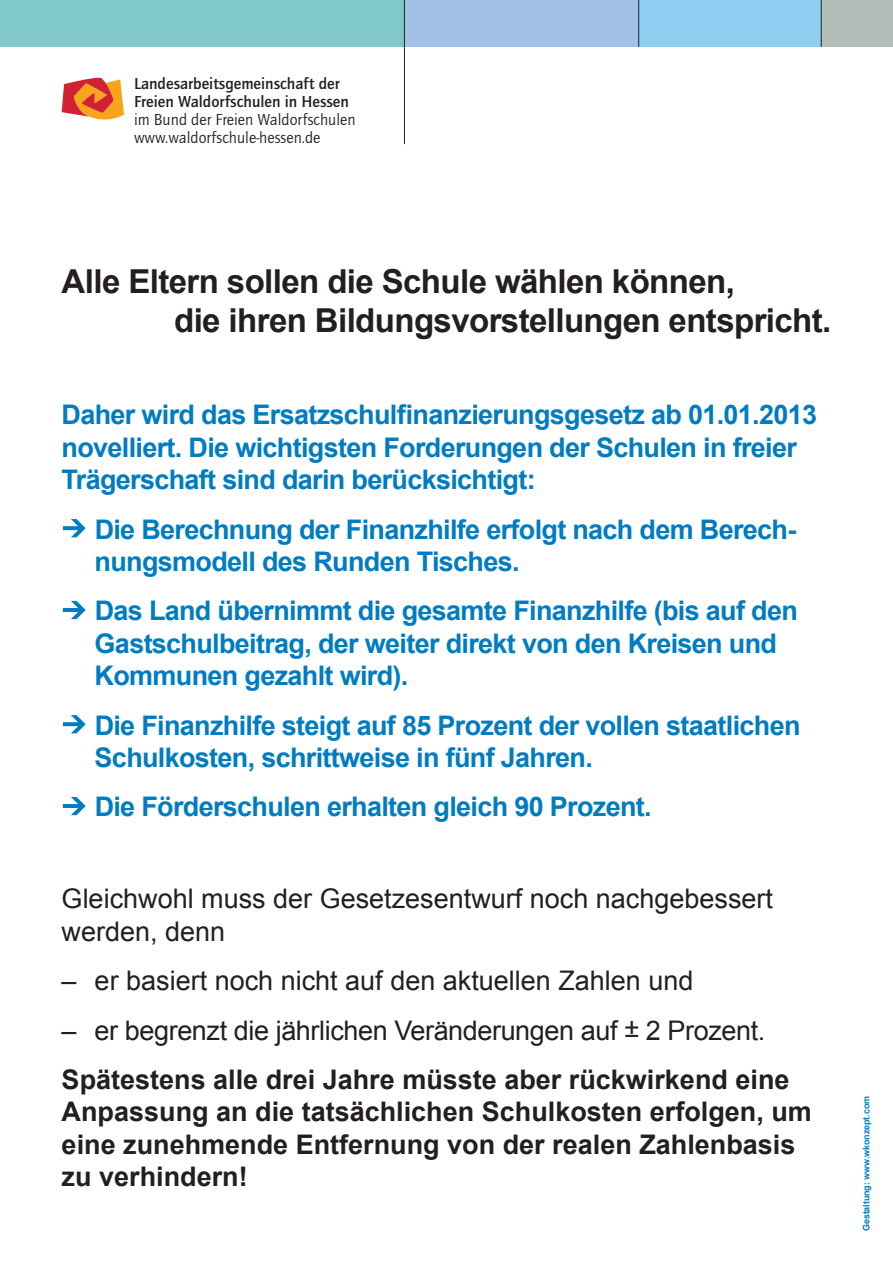
<style>
.page{position:relative;width:893px;height:1263px;background:#fff}
.page>*{position:absolute;margin:0;border:0;box-sizing:border-box;transform-origin:0 0}
.t1{font:700 33px "Arial";letter-spacing:-.02em;color:#231f20}
.Body{font:700 27px/32.4px "Arial";letter-spacing:-.025em;color:#007cc2}
.Body-2{font:700 27px/32.4px "Arial";color:#231f20}
.Body-3{font:27px/32.4px "Arial";color:#231f20}
.t2{font:500 16.5px/18px "Quay Sans ITC Std";color:#231f20}
.t3{font:16.5px "Quay Sans ITC Std";color:#231f20}
.Body-4{font:700 9px "Arial";letter-spacing:-.01em;color:#007cc2}
</style>
<div class="page">
<div style="left:0;top:0;width:405px;height:47px;background:#81c8cb"></div>
<div style="left:404px;top:0;width:239px;height:47px;background:#a1c1e5"></div>
<div style="left:639px;top:0;width:182px;height:47px;background:#8fcef1"></div>
<div style="left:821px;top:0;width:72px;height:47px;background:#b1bfb8"></div>
<hr style="left:638px;top:0;width:1px;height:47px;background:#231f20">
<hr style="left:821px;top:0;width:1px;height:47px;background:#231f20">
<hr style="left:404px;top:0;width:1px;height:144px;background:#231f20">
<svg style="left:62px;top:519px;width:24px;height:19px"></svg>
<svg style="left:62px;top:600px;width:24px;height:20px"></svg>
<svg style="left:62px;top:715px;width:24px;height:19px"></svg>
<svg style="left:62px;top:796px;width:24px;height:20px"></svg>
<svg style="left:62px;top:78px;width:62px;height:42px"></svg>
<p class="t2" style="left:134px;top:75px;width:216px">Landesarbeitsgemeinschaft der<br>Freien Waldorfschulen in Hessen</p>
<p class="t3" style="left:134px;top:111px;width:223px">im Bund der Freien Waldorfschulen</p>
<p class="t3" style="left:134px;top:129px;width:188px">www.waldorfschule-hessen.de</p>
<p class="t1" style="left:62px;top:259px;width:675px">Alle Eltern sollen die Schule wählen können,</p>
<p class="t1" style="left:174px;top:299px;width:659px">die ihren Bildungsvorstellungen entspricht.</p>
<p class="Body" style="left:62px;top:400px;width:757px">Daher wird das Ersatzschulfinanzierungsgesetz ab 01.01.2013 novelliert. Die wichtigsten Forderungen der Schulen in freier<br>Trägerschaft sind darin berücksichtigt:</p>
<p class="Body" style="left:95px;top:514px;width:703px">Die Berechnung der Finanzhilfe erfolgt nach dem Berech&shy;nungsmodell des Runden Tisches.</p>
<p class="Body" style="left:95px;top:596px;width:705px">Das Land übernimmt die gesamte Finanzhilfe (bis auf den<br>Gastschulbeitrag, der weiter direkt von den Kreisen und<br>Kommunen gezahlt wird).</p>
<p class="Body" style="left:95px;top:710px;width:707px">Die Finanzhilfe steigt auf 85 Prozent der vollen staatlichen<br>Schulkosten, schrittweise in fünf Jahren.</p>
<p class="Body" style="left:95px;top:792px;width:558px">Die Förderschulen erhalten gleich 90 Prozent.</p>
<p class="Body-3" style="left:62px;top:883px;width:713px">Gleichwohl muss der Gesetzesentwurf noch nachgebessert werden, denn</p>
<p class="Body-3" style="left:62px;top:965px;width:633px">– er basiert noch nicht auf den aktuellen Zahlen und</p>
<p class="Body-3" style="left:62px;top:1014px;width:705px">– er begrenzt die jährlichen Veränderungen auf ± 2 Prozent.</p>
<p class="Body-2" style="left:62px;top:1064px;width:752px">Spätestens alle drei Jahre müsste aber rückwirkend eine Anpassung an die tatsächlichen Schulkosten erfolgen, um eine zunehmende Entfernung von der realen Zahlenbasis zu verhindern!</p>
<p class="Body-4" style="left:860px;top:1231px;width:137px;rotate:-90deg">Gestaltung: www.wkonzept.com</p>
</div>
